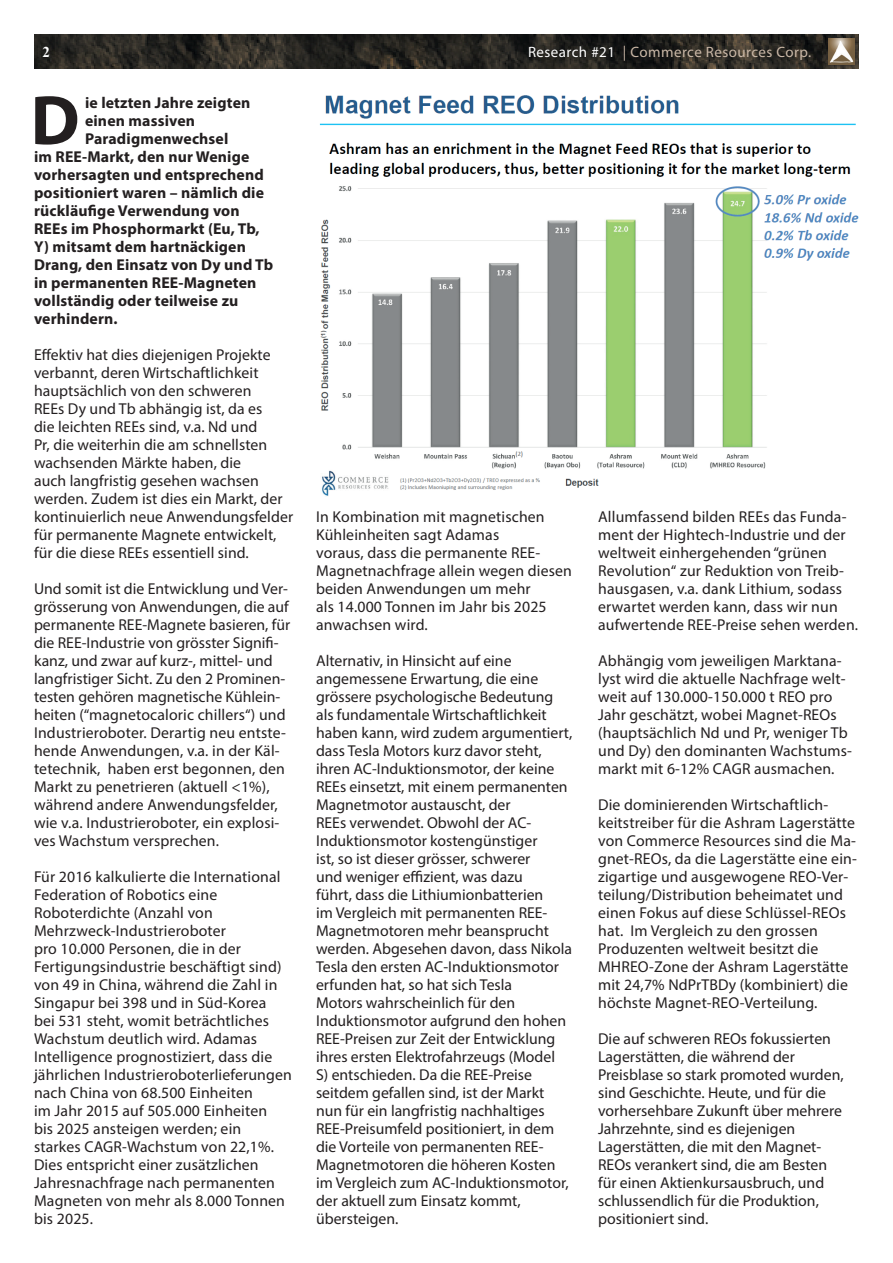
<style>
.page{position:relative;width:893px;height:1263px;background:#fff}
.page>*{position:absolute;margin:0;border:0;box-sizing:border-box;transform-origin:0 0}
.t1{font:700 70.5px "Myriad Pro";color:#231f20}
.t2{font:15.75px/18px "Myriad Pro";letter-spacing:.005em;color:#231f20}
.t3{font:700 15.75px "Myriad Pro";letter-spacing:.01em;color:#231f20}
.t4{font:15px "Myriad Pro";letter-spacing:.03em;color:#cab8a7}
.t5{font:700 15px "Times New Roman";color:#fff}
.s1{color:#fff}
</style>
<div class="page">
<img style="left:34px;top:34px;width:825px;height:35px">
<div style="left:827px;top:37px;width:29px;height:31px;background:#231f20;opacity:.65"></div>
<img style="left:828px;top:38px;width:26px;height:27px">
<img style="left:319px;top:95px;width:540px;height:401px">
<p class="t5" style="left:43px;top:41px;width:9px">2</p>
<h1 class="t1" style="left:31px;top:74px;width:51px">D</h1>
<p class="t3" style="left:85px;top:92px;width:167px">ie letzten Jahre zeigten</p>
<p class="t3" style="left:85px;top:110px;width:112px">einen massiven</p>
<p class="t3" style="left:85px;top:128px;width:145px">Paradigmenwechsel</p>
<p class="t3" style="left:34px;top:146px;width:217px">im REE-Markt, den nur Wenige</p>
<p class="t3" style="left:34px;top:164px;width:231px">vorhersagten und entsprechend</p>
<p class="t3" style="left:34px;top:182px;width:231px">positioniert waren – nämlich die</p>
<p class="t3" style="left:34px;top:200px;width:207px">rückläufige Verwendung von</p>
<p class="t3" style="left:34px;top:218px;width:227px">REEs im Phosphormarkt (Eu, Tb,</p>
<p class="t3" style="left:34px;top:236px;width:213px">Y) mitsamt dem hartnäckigen</p>
<p class="t3" style="left:34px;top:254px;width:241px">Drang, den Einsatz von Dy und Tb</p>
<p class="t3" style="left:34px;top:272px;width:224px">in permanenten REE-Magneten</p>
<p class="t3" style="left:34px;top:290px;width:206px">vollständig oder teilweise zu</p>
<p class="t3" style="left:34px;top:308px;width:85px">verhindern.</p>
<p class="t2" style="left:34px;top:346px;width:261px">Effektiv hat dies diejenigen Projekte verbannt, deren Wirtschaftlichkeit hauptsächlich von den schweren<br>REEs Dy und Tb abhängig ist, da es<br>die leichten REEs sind, v.a. Nd und<br>Pr, die weiterhin die am schnellsten wachsenden Märkte haben, die<br>auch langfristig gesehen wachsen werden. Zudem ist dies ein Markt, der kontinuierlich neue Anwendungsfelder für permanente Magnete entwickelt, für die diese REEs essentiell sind.</p>
<p class="t2" style="left:34px;top:580px;width:258px">Und somit ist die Entwicklung und Ver&shy;grösserung von Anwendungen, die auf permanente REE-Magnete basieren, für die REE-Industrie von grösster Signifi&shy;kanz, und zwar auf kurz-, mittel- und langfristiger Sicht. Zu den 2 Prominen&shy;testen gehören magnetische Kühlein&shy;heiten (“magnetocaloric chillers“) und Industrieroboter. Derartig neu entste&shy;hende Anwendungen, v.a. in der Käl&shy;tetechnik, haben erst begonnen, den Markt zu penetrieren (aktuell &lt;1%), während andere Anwendungsfelder, wie v.a. Industrieroboter, ein explosi&shy;ves Wachstum versprechen.</p>
<p class="t2" style="left:34px;top:868px;width:259px">Für 2016 kalkulierte die International Federation of Robotics eine Roboterdichte (Anzahl von Mehrzweck-Industrieroboter<br>pro 10.000 Personen, die in der Fertigungsindustrie beschäftigt sind) von 49 in China, während die Zahl in Singapur bei 398 und in Süd-Korea<br>bei 531 steht, womit beträchtliches Wachstum deutlich wird. Adamas Intelligence prognostiziert, dass die jährlichen Industrieroboterlieferungen nach China von 68.500 Einheiten<br>im Jahr 2015 auf 505.000 Einheiten<br>bis 2025 ansteigen werden; ein<br>starkes CAGR-Wachstum von 22,1%.<br>Dies entspricht einer zusätzlichen Jahresnachfrage nach permanenten Magneten von mehr als 8.000 Tonnen bis 2025.</p>
<p class="t4" style="left:528px;top:43px;width:285px"><span class="s1">Research #21</span> | Commerce Resources Corp.</p>
<p class="t2" style="left:316px;top:508px;width:257px">In Kombination mit magnetischen<br>Kühleinheiten sagt Adamas<br>voraus, dass die permanente REE-<br>Magnetnachfrage allein wegen diesen beiden Anwendungen um mehr<br>als 14.000 Tonnen im Jahr bis 2025 anwachsen wird.</p>
<p class="t2" style="left:316px;top:652px;width:258px">Alternativ, in Hinsicht auf eine angemessene Erwartung, die eine grössere psychologische Bedeutung als fundamentale Wirtschaftlichkeit haben kann, wird zudem argumentiert, dass Tesla Motors kurz davor steht, ihren AC-Induktionsmotor, der keine REEs einsetzt, mit einem permanenten Magnetmotor austauscht, der<br>REEs verwendet. Obwohl der AC-Induktionsmotor kostengünstiger<br>ist, so ist dieser grösser, schwerer<br>und weniger effizient, was dazu<br>führt, dass die Lithiumionbatterien<br>im Vergleich mit permanenten REE-Magnetmotoren mehr beansprucht werden. Abgesehen davon, dass Nikola Tesla den ersten AC-Induktionsmotor erfunden hat, so hat sich Tesla<br>Motors wahrscheinlich für den Induktionsmotor aufgrund den hohen REE-Preisen zur Zeit der Entwicklung ihres ersten Elektrofahrzeugs (Model<br>S) entschieden. Da die REE-Preise seitdem gefallen sind, ist der Markt nun für ein langfristig nachhaltiges REE-Preisumfeld positioniert, in dem die Vorteile von permanenten REE-Magnetmotoren die höheren Kosten im Vergleich zum AC-Induktionsmotor, der aktuell zum Einsatz kommt, übersteigen.</p>
<p class="t2" style="left:598px;top:508px;width:262px">Allumfassend bilden REEs das Funda&shy;ment der Hightech-Industrie und der weltweit einhergehenden “grünen Revolution“ zur Reduktion von Treib&shy;hausgasen, v.a. dank Lithium, sodass erwartet werden kann, dass wir nun aufwertende REE-Preise sehen werden.</p>
<p class="t2" style="left:598px;top:652px;width:255px">Abhängig vom jeweiligen Marktana&shy;lyst wird die aktuelle Nachfrage welt&shy;weit auf 130.000-150.000 t REO pro Jahr geschätzt, wobei Magnet-REOs (hauptsächlich Nd und Pr, weniger Tb und Dy) den dominanten Wachstums&shy;markt mit 6-12% CAGR ausmachen.</p>
<p class="t2" style="left:598px;top:796px;width:260px">Die dominierenden Wirtschaftlich&shy;keitstreiber für die Ashram Lagerstätte von Commerce Resources sind die Ma&shy;gnet-REOs, da die Lagerstätte eine ein&shy;zigartige und ausgewogene REO-Ver&shy;teilung/Distribution beheimatet und einen Fokus auf diese Schlüssel-REOs hat. Im Vergleich zu den grossen Produzenten weltweit besitzt die MHREO-Zone der Ashram Lagerstätte mit 24,7% NdPrTBDy (kombiniert) die höchste Magnet-REO-Verteilung.</p>
<p class="t2" style="left:598px;top:1030px;width:247px">Die auf schweren REOs fokussierten Lagerstätten, die während der Preisblase so stark promoted wurden, sind Geschichte. Heute, und für die vorhersehbare Zukunft über mehrere Jahrzehnte, sind es diejenigen Lagerstätten, die mit den Magnet-REOs verankert sind, die am Besten für einen Aktienkursausbruch, und schlussendlich für die Produktion, positioniert sind.</p>
</div>
